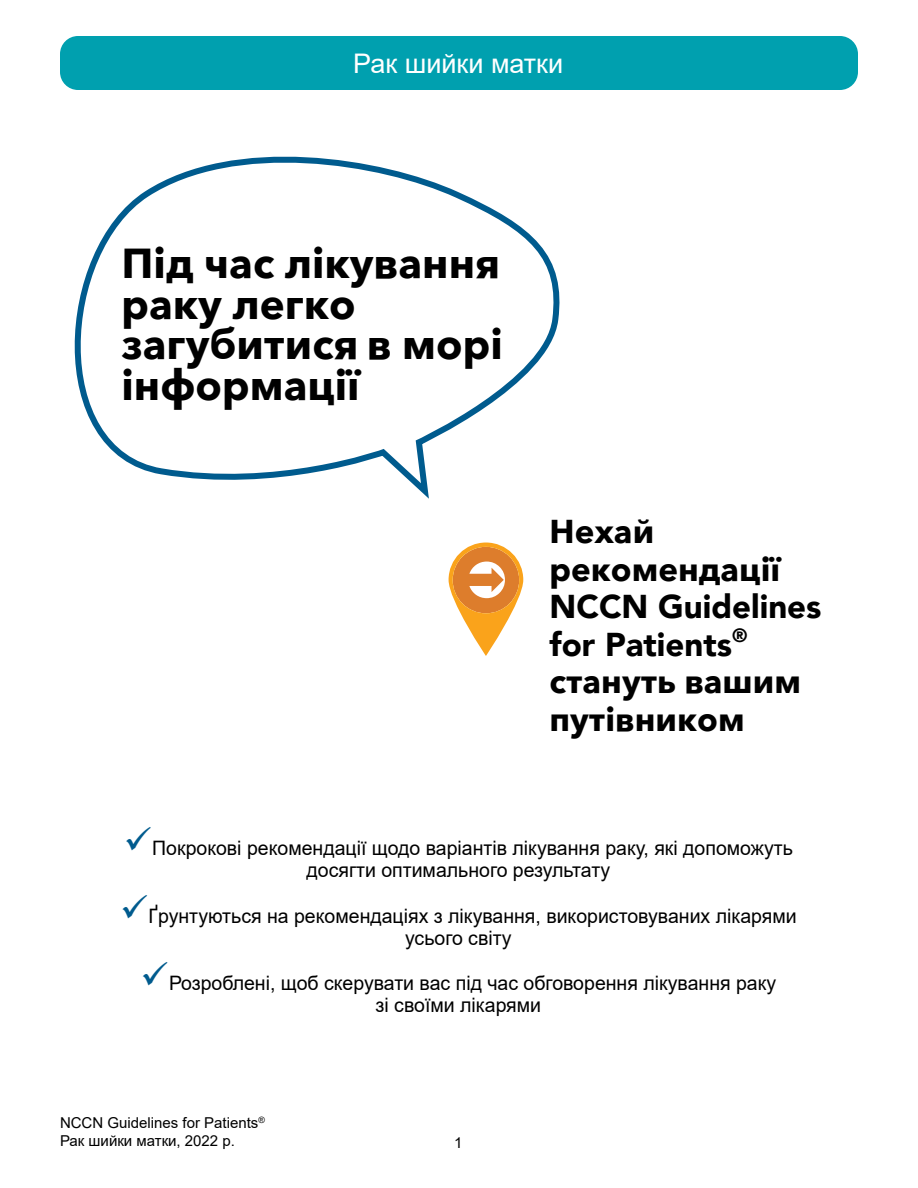
<style>
.page{position:relative;width:918px;height:1188px;background:#fff}
.page>*{position:absolute;margin:0;border:0;box-sizing:border-box;transform-origin:0 0}
.t1{font:700 42px/40.5px "Avenir Next World";color:#000}
.t2{font:700 33px/37.5px "Avenir Next World";color:#000}
.t3{font:900 33px/37.5px "Avenir LT Pro";color:#000}
.t4{font:27px "Arial";color:#fff}
.t5{font:19.95px/22.5px "Arial";color:#000}
.t6{font:15px/18px "Arial";color:#000}
</style>
<div class="page">
<div style="left:60px;top:36px;width:798px;height:54px;background:#00a0af;border-radius:18px"></div>
<svg style="left:74px;top:156px;width:486px;height:343px"></svg>
<svg style="left:449px;top:543px;width:74px;height:113px"></svg>
<h3 class="t4" style="left:353px;top:45px;width:211px">Рак шийки матки</h3>
<h1 class="t1" style="left:122px;top:243px;width:383px">Під час лікування раку легко загубитися в морі інформації</h1>
<h2 class="t2" style="left:550px;top:513px;width:232px">Нехай рекомендації</h2>
<h2 class="t3" style="left:550px;top:588px;width:274px">NCCN Guidelines for Patients<sup>®</sup></h2>
<h2 class="t2" style="left:550px;top:663px;width:253px">стануть вашим путівником</h2>
<p class="t5" style="left:306px;top:837px;width:488px;text-indent:-154px">Покрокові рекомендації щодо варіантів лікування раку, які допоможуть досягти оптимального результату</p>
<p class="t5" style="left:405px;top:904px;width:393px;text-indent:-257px">Ґрунтуються на рекомендаціях з лікування, використовуваних лікарями усього світу</p>
<p class="t5" style="left:376px;top:972px;width:402px;text-indent:-207px">Розроблені, щоб скерувати вас під час обговорення лікування раку зі своїми лікарями</p>
<p class="t6" style="left:60px;top:1114px;width:206px">NCCN Guidelines for Patients<sup>®<br></sup>Рак шийки матки, 2022 р.</p>
<p class="t6" style="left:454px;top:1133px;width:10px">1</p>
</div>
